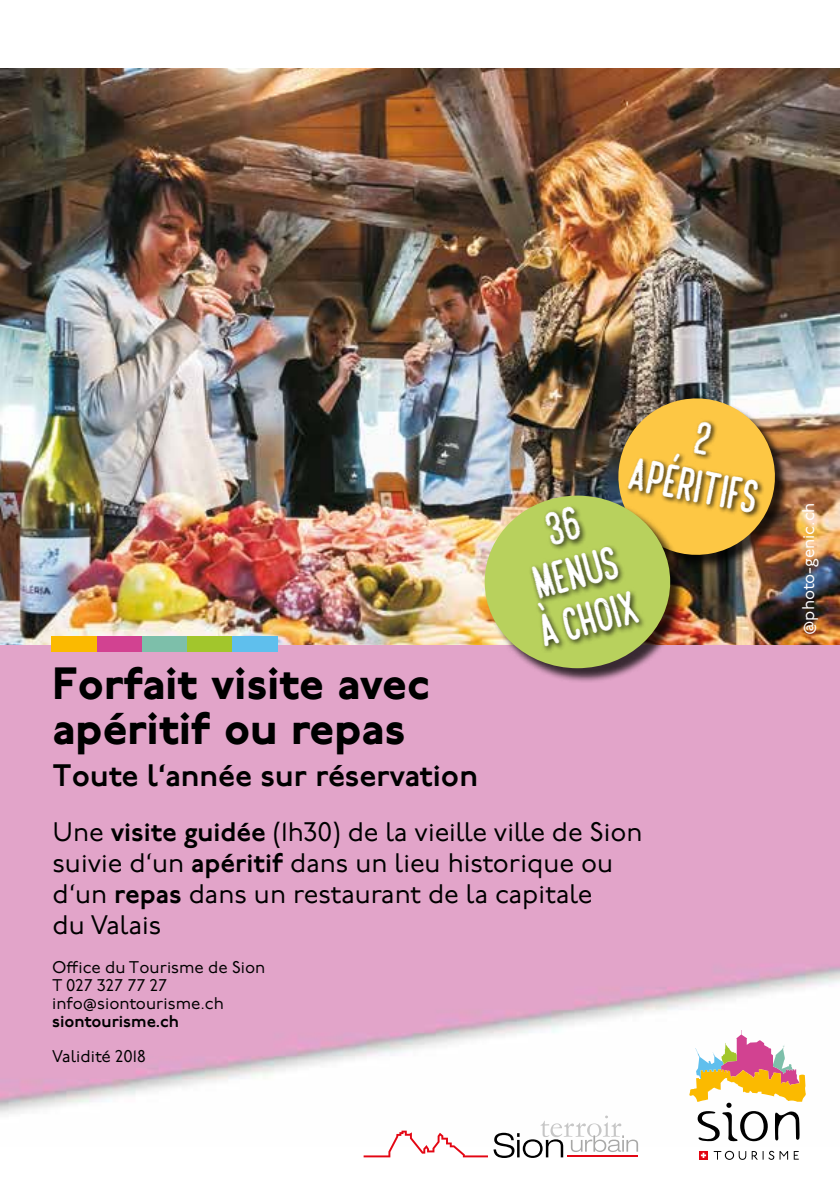
<style>
.page{position:relative;width:840px;height:1191px;background:#fff}
.page>*{position:absolute;margin:0;border:0;box-sizing:border-box;transform-origin:0 0}
.t1{font:800 45.2px/45.2px "P22 Underground Pro";color:#000}
.t2{font:36px/48px "Caf Franoise";color:#fff;text-align:center}
.t3{font:600 31px "P22 Underground Pro";color:#000}
.t4{font:26.8px/31px "P22 Underground Pro";color:#000}
.t5{font:17px/18px "P22 Underground Pro";color:#000}
.t6{font:600 17px "P22 Underground Pro";color:#000}
.t7{font:17px "P22 Underground Pro";color:#fff}
.s1{font-weight:600}
</style>
<div class="page">
<img style="left:0;top:644px;width:839px;height:502px">
<svg style="left:713px;top:1150px;width:32px;height:9px"></svg>
<svg style="left:751px;top:1150px;width:22px;height:9px"></svg>
<svg style="left:779px;top:1151px;width:8px;height:8px"></svg>
<svg style="left:793px;top:1151px;width:5px;height:8px"></svg>
<svg style="left:699px;top:1151px;width:8px;height:8px"></svg>
<svg style="left:687px;top:1030px;width:118px;height:112px"></svg>
<svg style="left:700px;top:1152px;width:5px;height:6px"></svg>
<img style="left:0;top:68px;width:839px;height:576px">
<div style="left:232px;top:637px;width:45px;height:15px;background:#5fbfed"></div>
<div style="left:187px;top:637px;width:45px;height:15px;background:#a2c62c"></div>
<div style="left:142px;top:637px;width:45px;height:15px;background:#7dbfaa"></div>
<div style="left:97px;top:637px;width:45px;height:15px;background:#d24291"></div>
<div style="left:52px;top:637px;width:45px;height:15px;background:#fbba00"></div>
<div style="left:620px;top:400px;width:168px;height:169px;background:#000;opacity:.75"></div>
<img style="left:611px;top:391px;width:170px;height:170px">
<div style="left:625px;top:419px;width:139px;height:100px;background:#000;opacity:.75"></div>
<svg style="left:493px;top:1115px;width:144px;height:43px"></svg>
<svg style="left:363px;top:1130px;width:124px;height:27px"></svg>
<hr style="left:567px;top:1155px;width:70px;height:2px;background:#e30613">
<div style="left:485px;top:497px;width:199px;height:185px;background:#000;opacity:.75"></div>
<div style="left:484px;top:495px;width:185px;height:173px;background:#b8d15d;border-radius:50%"></div>
<div style="left:528px;top:505px;width:118px;height:148px;background:#000;opacity:.75"></div>
<h2 class="t2" style="left:644px;top:403px;width:132px;rotate:11deg">2<br>Apéritifs</h2>
<h2 class="t2" style="left:509px;top:515px;width:102px;rotate:-15deg">36<br>Menus à choix</h2>
<h1 class="t1" style="left:53px;top:660px;width:378px">Forfait visite avec apéritif ou repas</h1>
<p class="t3" style="left:52px;top:753px;width:427px">Toute l‘année sur réservation</p>
<p class="t4" style="left:52px;top:816px;width:591px">Une <span class="s1">visite guidée</span> (1h30) de la vieille ville de Sion suivie d‘un <span class="s1">apéritif</span> dans un lieu historique ou d‘un <span class="s1">repas</span> dans un restaurant de la capitale<br>du Valais</p>
<p class="t5" style="left:52px;top:957px;width:214px">Office du Tourisme de Sion<br>T 027 327 77 27 info@siontourisme.ch</p>
<p class="t6" style="left:52px;top:1009px;width:128px">siontourisme.ch</p>
<p class="t5" style="left:52px;top:1046px;width:95px">Validité 2018</p>
<p class="t7" style="left:795px;top:635px;width:134px;rotate:-90deg">@photo-genic.ch</p>
</div>
